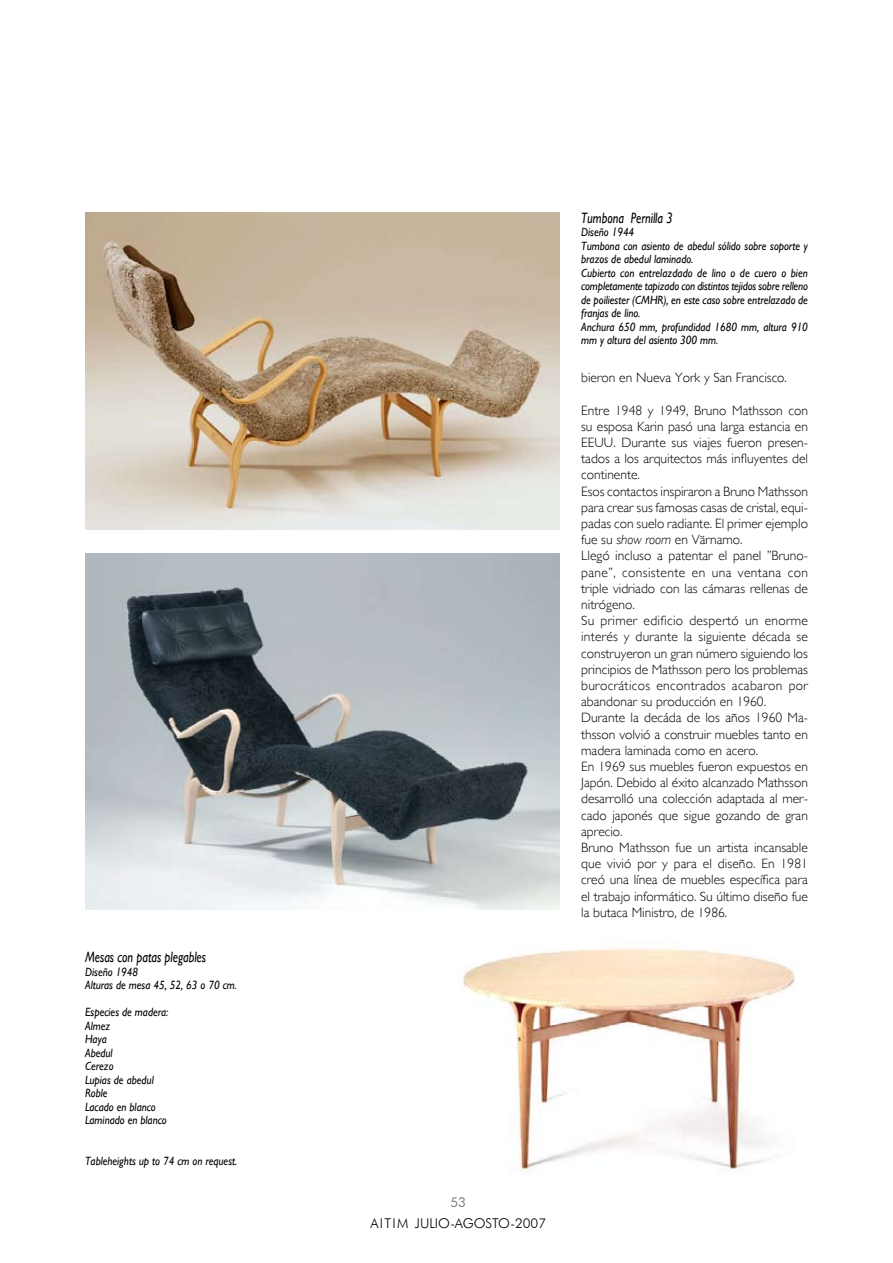
<style>
.page{position:relative;width:893px;height:1263px;background:#fff}
.page>*{position:absolute;margin:0;border:0;box-sizing:border-box;transform-origin:0 0}
.t1{font:italic 15px "Gill Sans";color:#000;scale:.8 1}
.t2{font:300 13.5px/16.2px "Gill Sans";color:#000}
.t3{font:300 13.5px "Futura BT";color:#000}
.t4{font:300 13.5px "Futura BT";color:#636467}
.t5{font:italic 12px/13.5px "Gill Sans";color:#000;scale:.9 1}
.s1{font-style:italic}
</style>
<div class="page">
<img style="left:85px;top:213px;width:475px;height:316px">
<img style="left:85px;top:554px;width:475px;height:356px">
<img style="left:463px;top:948px;width:332px;height:223px">
<p class="t1" style="left:85px;top:949px;width:153px">Mesas con patas plegables</p>
<p class="t5" style="left:85px;top:965px;width:170px">Diseño 1948<br>Alturas de mesa 45, 52, 63 o 70 cm.</p>
<p class="t5" style="left:85px;top:1005px;width:94px">Especies de madera:<br>Almez<br>Haya<br>Abedul<br>Cerezo<br>Lupias de abedul<br>Roble<br>Lacado en blanco<br>Laminado en blanco</p>
<p class="t5" style="left:85px;top:1154px;width:171px">Tableheights up to 74 cm on request.</p>
<p class="t1" style="left:581px;top:209px;width:116px">Tumbona Pernilla 3</p>
<p class="t5" style="left:581px;top:226px;width:254px">Diseño 1944<br>Tumbona con asiento de abedul sólido sobre soporte y brazos de abedul laminado.<br>Cubierto con entrelazdado de lino o de cuero o bien completamente tapizado con distintos tejidos sobre relleno de poiliester (CMHR), en este caso sobre entrelazado de franjas de lino.<br>Anchura 650 mm, profundidad 1680 mm, altura 910 mm y altura del asiento 300 mm.</p>
<p class="t2" style="left:581px;top:370px;width:207px">bieron en Nueva York y San Francisco.</p>
<p class="t2" style="left:581px;top:402px;width:228px">Entre 1948 y 1949, Bruno Mathsson con su esposa Karin pasó una larga estancia en EEUU. Durante sus viajes fueron presen&shy;tados a los arquitectos más influyentes del continente.<br>Esos contactos inspiraron a Bruno Mathsson para crear sus famosas casas de cristal, equi&shy;padas con suelo radiante. El primer ejemplo fue su <span class="s1">show room</span> en Värnamo.<br>Llegó incluso a patentar el panel ”Bruno&shy;pane”, consistente en una ventana con triple vidriado con las cámaras rellenas de nitrógeno.<br>Su primer edificio despertó un enorme interés y durante la siguiente década se construyeron un gran número siguiendo los principios de Mathsson pero los problemas burocráticos encontrados acabaron por abandonar su producción en 1960.<br>Durante la decáda de los años 1960 Ma&shy;thsson volvió a construir muebles tanto en madera laminada como en acero.<br>En 1969 sus muebles fueron expuestos en Japón. Debido al éxito alcanzado Mathsson desarrolló una colección adaptada al mer&shy;cado japonés que sigue gozando de gran aprecio.<br>Bruno Mathsson fue un artista incansable que vivió por y para el diseño. En 1981 creó una línea de muebles específica para el trabajo informático. Su último diseño fue la butaca Ministro, de 1986.</p>
<p class="t4" style="left:450px;top:1194px;width:17px">53</p>
<p class="t3" style="left:370px;top:1215px;width:177px">AI TI M JULIO-AGOSTO-2007</p>
</div>
